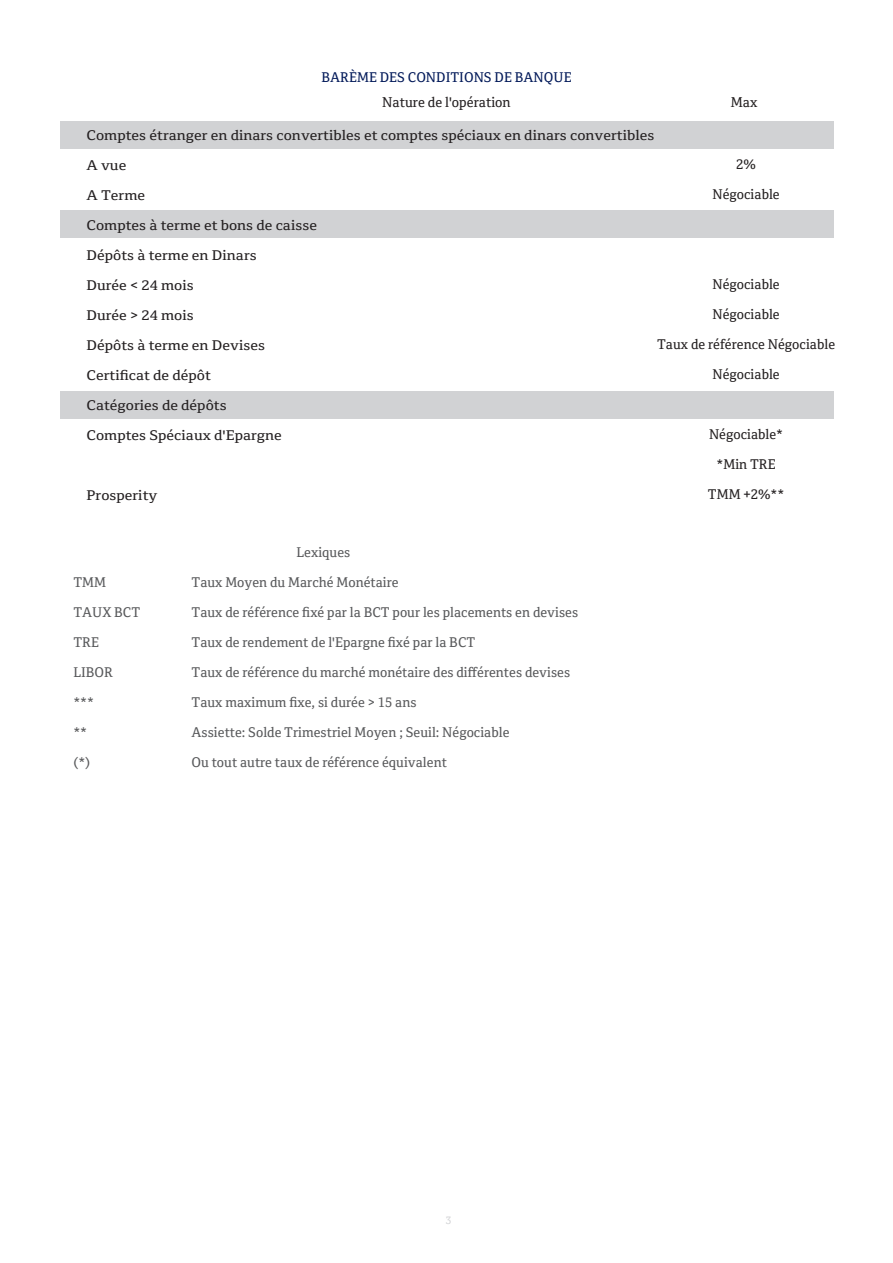
<style>
.page{position:relative;width:893px;height:1263px;background:#fff}
.page>*{position:absolute;margin:0;border:0;box-sizing:border-box;transform-origin:0 0}
.t1{font:13.65px "Cordale Arabic";color:#231f20}
.t2{font:13.5px "Cordale Arabic";color:#57585a}
.t3{font:13.5px "Cordale Arabic";color:#231f20;scale:1.13 1}
.t4{font:13.5px "Cordale Arabic";color:#231f20}
.t5{font:13.5px "Cordale Arabic";color:#011858}
.t6{font:10.5px "Cordale Arabic";color:#d1d2d4}
</style>
<div class="page">
<div style="left:60px;top:211px;width:773px;height:27px;background:#d1d2d4"></div>
<div style="left:60px;top:392px;width:773px;height:27px;background:#d1d2d4"></div>
<div style="left:60px;top:122px;width:773px;height:27px;background:#d1d2d4"></div>
<p class="t5" style="left:321px;top:65px;width:252px">BARÈME DES CONDITIONS DE BANQUE</p>
<p class="t1" style="left:382px;top:90px;width:130px">Nature de l'opération</p>
<p class="t1" style="left:731px;top:90px;width:28px">Max</p>
<p class="t3" style="left:87px;top:123px;width:504px">Comptes étranger en dinars convertibles et comptes spéciaux en dinars convertibles</p>
<p class="t3" style="left:87px;top:153px;width:37px">A vue</p>
<p class="t3" style="left:87px;top:183px;width:53px">A Terme</p>
<p class="t3" style="left:87px;top:213px;width:205px">Comptes à terme et bons de caisse</p>
<p class="t3" style="left:87px;top:243px;width:152px">Dépôts à terme en Dinars</p>
<p class="t3" style="left:87px;top:273px;width:96px">Durée &lt; 24 mois</p>
<p class="t3" style="left:87px;top:302px;width:96px">Durée &gt; 24 mois</p>
<p class="t3" style="left:87px;top:332px;width:159px">Dépôts à terme en Devises</p>
<p class="t3" style="left:87px;top:362px;width:112px">Certificat de dépôt</p>
<p class="t3" style="left:87px;top:392px;width:126px">Catégories de dépôts</p>
<p class="t3" style="left:87px;top:422px;width:174px">Comptes Spéciaux d'Epargne</p>
<p class="t4" style="left:736px;top:152px;width:21px">2%</p>
<p class="t4" style="left:712px;top:182px;width:69px">Négociable</p>
<p class="t4" style="left:712px;top:272px;width:69px">Négociable</p>
<p class="t4" style="left:712px;top:302px;width:69px">Négociable</p>
<p class="t4" style="left:657px;top:332px;width:179px">Taux de référence Négociable</p>
<p class="t4" style="left:712px;top:362px;width:69px">Négociable</p>
<p class="t4" style="left:709px;top:422px;width:76px">Négociable*</p>
<p class="t4" style="left:716px;top:452px;width:61px">*Min TRE</p>
<p class="t4" style="left:708px;top:482px;width:78px">TMM +2%**</p>
<p class="t3" style="left:87px;top:482px;width:64px">Prosperity</p>
<p class="t2" style="left:73px;top:569px;width:34px">TMM</p>
<p class="t2" style="left:73px;top:599px;width:68px">TAUX BCT</p>
<p class="t2" style="left:73px;top:629px;width:27px">TRE</p>
<p class="t2" style="left:73px;top:659px;width:41px">LIBOR</p>
<p class="t2" style="left:73px;top:689px;width:22px">***</p>
<p class="t2" style="left:73px;top:719px;width:15px">**</p>
<p class="t2" style="left:73px;top:749px;width:18px">(*)</p>
<p class="t2" style="left:297px;top:540px;width:55px">Lexiques</p>
<p class="t2" style="left:191px;top:570px;width:209px">Taux Moyen du Marché Monétaire</p>
<p class="t2" style="left:191px;top:600px;width:388px">Taux de référence fixé par la BCT pour les placements en devises</p>
<p class="t2" style="left:191px;top:630px;width:285px">Taux de rendement de l'Epargne fixé par la BCT</p>
<p class="t2" style="left:191px;top:660px;width:380px">Taux de référence du marché monétaire des différentes devises</p>
<p class="t2" style="left:191px;top:690px;width:227px">Taux maximum fixe, si durée &gt; 15 ans</p>
<p class="t2" style="left:191px;top:719px;width:320px">Assiette: Solde Trimestriel Moyen ; Seuil: Négociable</p>
<p class="t2" style="left:191px;top:749px;width:257px">Ou tout autre taux de référence équivalent</p>
<p class="t6" style="left:446px;top:1211px;width:7px">3</p>
</div>
